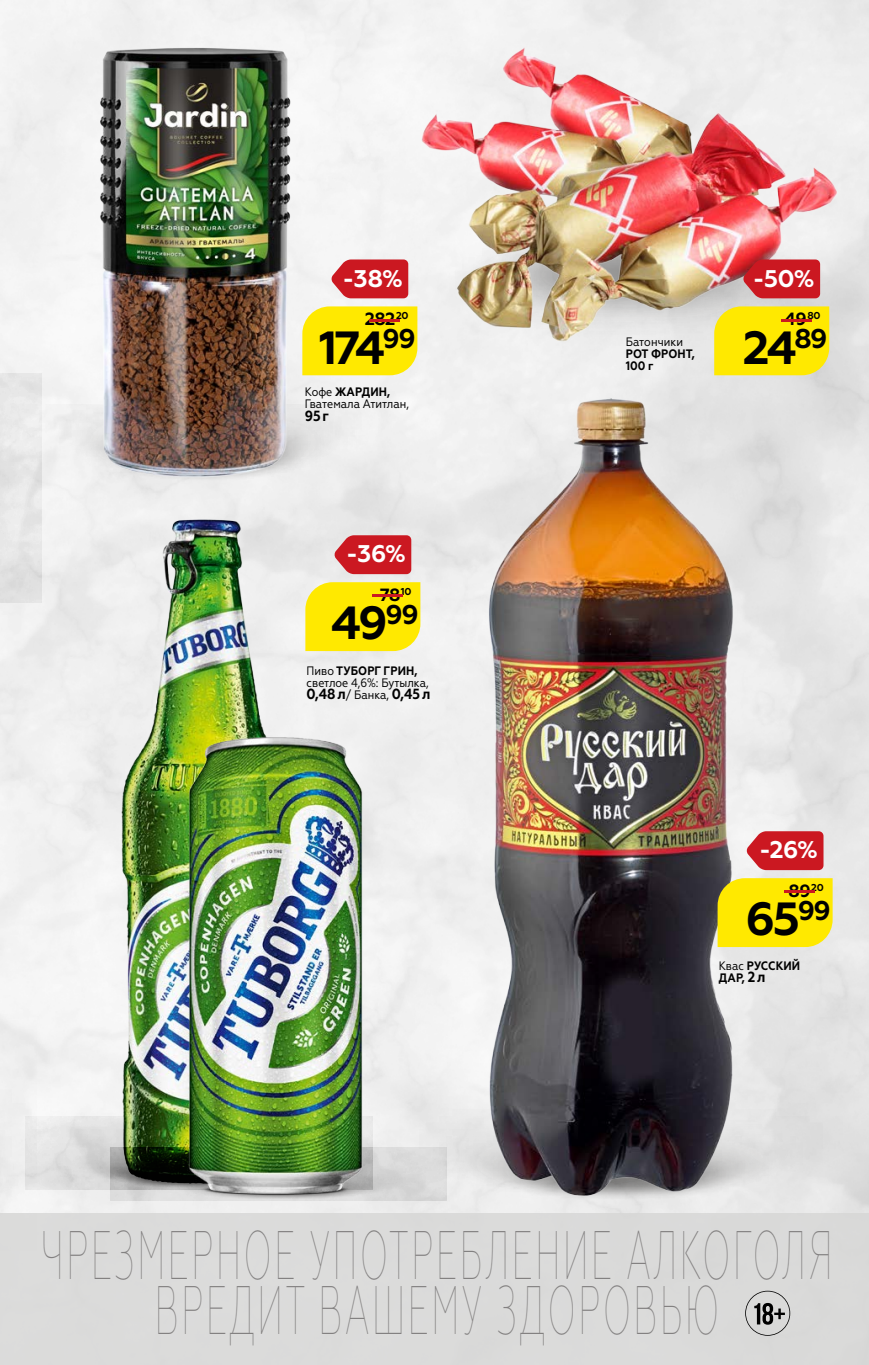
<style>
.page{position:relative;width:869px;height:1365px;background:#fff}
.page>*{position:absolute;margin:0;border:0;box-sizing:border-box;transform-origin:0 0}
.t1{font:100 68.42px/54.4px "Geometria Narrow";letter-spacing:.07em;color:#838181;text-align:center;scale:.56 1}
.t2{font:700 46.38px "Geometria";letter-spacing:-.065em;color:#000}
.t3{font:700 24.15px "Geometria";color:#fff}
.t4{font:700 17.68px "Geometria";letter-spacing:-.03em;color:#000}
.t5{font:700 14.7px "Geometria Narrow";letter-spacing:.065em;color:#000}
.t6{font:12.25px/12.2px "Geometria Narrow";color:#000}
.t7{font:700 12.25px/12.2px "Geometria Narrow";letter-spacing:.01em;color:#000}
.t8{font:700 9.97px "Geometria";letter-spacing:-.03em;color:#000}
.s1{font-size:17.68px;color:#cb1821}
.s2{font-weight:700}
.s3{font-weight:400;font-size:12.25px}
.s4{font-weight:400}
.s5{font-size:14.7px}
</style>
<div class="page">
<div style="left:0;top:1213px;width:868px;height:151px;background:#d6d6d5"></div>
<svg style="left:745px;top:1290px;width:44px;height:45px"></svg>
<img style="left:89px;top:510px;width:280px;height:682px">
<img style="left:382px;top:0;width:469px;height:408px">
<img style="left:110px;top:1147px;width:249px;height:53px">
<img style="left:149px;top:731px;width:229px;height:466px">
<div style="left:0;top:373px;width:41px;height:229px;background:#e5e5e5"></div>
<img style="left:359px;top:1054px;width:509px;height:148px">
<img style="left:452px;top:393px;width:416px;height:805px">
<img style="left:0;top:404px;width:408px;height:79px">
<img style="left:5px;top:0;width:373px;height:483px">
<div style="left:305px;top:582px;width:115px;height:69px;background:#ffe900"></div>
<svg style="left:334px;top:535px;width:77px;height:39px;background:#cd2d35"></svg>
<div style="left:714px;top:306px;width:114px;height:69px;background:#ffe900"></div>
<svg style="left:742px;top:259px;width:77px;height:39px;background:#ca232c"></svg>
<div style="left:302px;top:306px;width:115px;height:69px;background:#ffe900"></div>
<svg style="left:331px;top:259px;width:77px;height:39px;background:#cf2f37"></svg>
<div style="left:717px;top:878px;width:115px;height:68px;background:#ffe900"></div>
<svg style="left:746px;top:831px;width:77px;height:39px;background:#cf2e37"></svg>
<h3 class="t3" style="left:342px;top:264px;width:62px">-38%</h3>
<p class="t8" style="left:359px;top:310px;width:50px"><span class="s1">-</span>20</p>
<h3 class="t4" style="left:364px;top:308px;width:32px">282</h3>
<h2 class="t2" style="left:319px;top:320px;width:98px">174<sup>99</sup></h2>
<p class="t6" style="left:305px;top:386px;width:105px">Кофе <span class="s2">ЖАРДИН,<br></span>Гватемала Атитлан,</p>
<p class="t5" style="left:305px;top:407px;width:26px">95г</p>
<h3 class="t3" style="left:346px;top:539px;width:61px">-36%</h3>
<p class="t8" style="left:362px;top:585px;width:50px"><span class="s1">-</span>10</p>
<h3 class="t4" style="left:379px;top:584px;width:22px">78</h3>
<h2 class="t2" style="left:331px;top:595px;width:89px">49<sup>99</sup></h2>
<p class="t6" style="left:306px;top:664px;width:123px">Пиво <span class="s2">ТУБОРГ ГРИН, </span>светлое 4,6%: Бутылка,</p>
<p class="t5" style="left:306px;top:685px;width:125px">0,48л<span class="s3">/ Банка,</span> 0,45л</p>
<p class="t6" style="left:625px;top:335px;width:59px">Батончики</p>
<p class="t7" style="left:625px;top:348px;width:71px">РОТ ФРОНТ,<br>100 г</p>
<h3 class="t3" style="left:752px;top:264px;width:64px">-50%</h3>
<p class="t8" style="left:771px;top:310px;width:50px"><span class="s1">-</span>80</p>
<h3 class="t4" style="left:784px;top:308px;width:24px">49</h3>
<h2 class="t2" style="left:742px;top:320px;width:86px">24<sup>89</sup></h2>
<h3 class="t3" style="left:758px;top:835px;width:60px">-26%</h3>
<p class="t8" style="left:774px;top:881px;width:50px"><span class="s1">-</span>20</p>
<h3 class="t4" style="left:788px;top:880px;width:24px">89</h3>
<h2 class="t2" style="left:745px;top:891px;width:87px">65<sup>99</sup></h2>
<p class="t7" style="left:718px;top:959px;width:83px"><span class="s4">Квас</span> РУССКИЙ<br>ДАР, <span class="s5">2л</span></p>
<h1 class="t1" style="left:41px;top:1227px;width:1414px">ЧРЕЗМЕРНОЕ УПОТРЕБЛЕНИЕ АЛКОГОЛЯ<br>ВРЕДИТ ВАШЕМУ ЗДОРОВЬЮ</h1>
</div>
